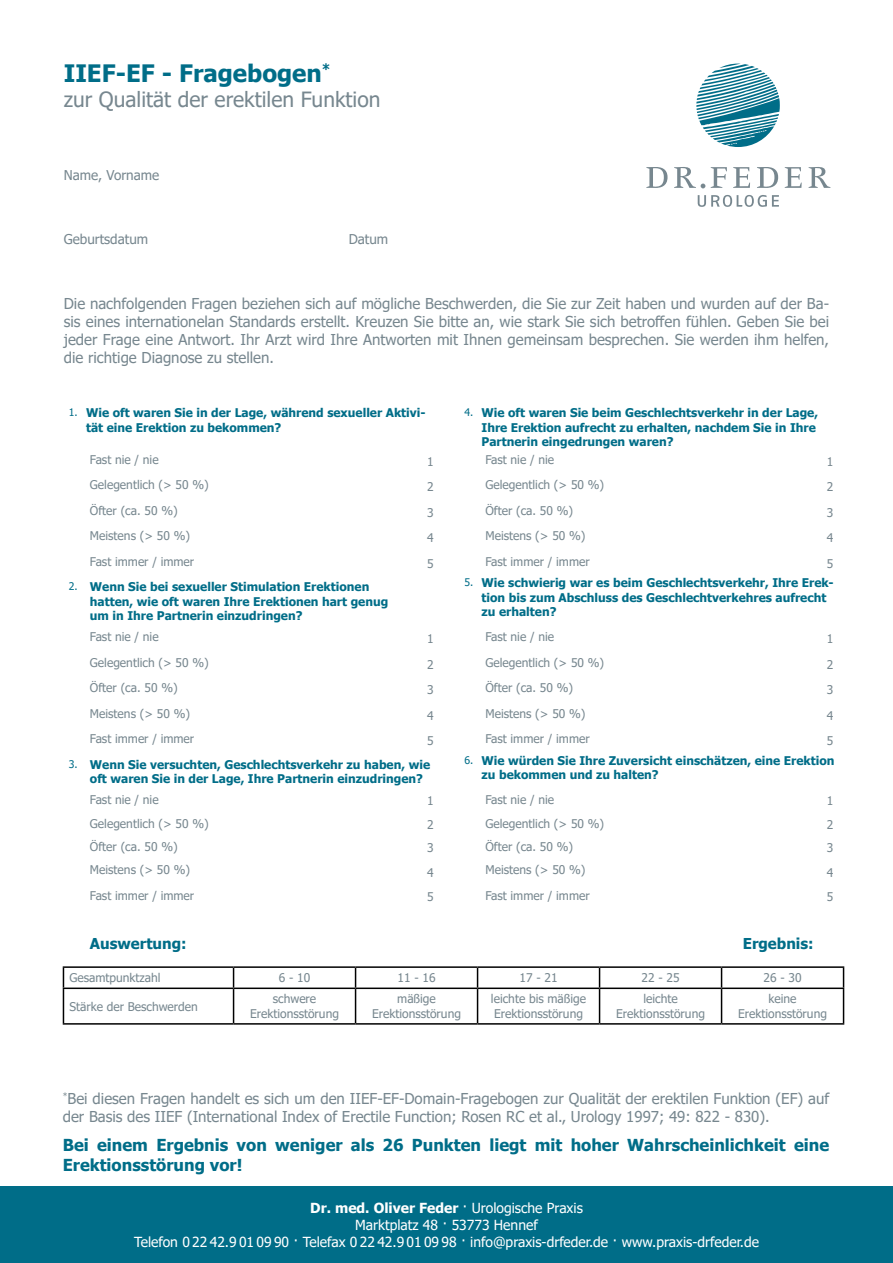
<style>
.page{position:relative;width:893px;height:1263px;background:#fff}
.page>*{position:absolute;margin:0;border:0;box-sizing:border-box;transform-origin:0 0}
.t1{font:700 24px "Tahoma";color:#006d88}
.t2{font:21px "Tahoma";color:#77878f}
.t3{font:700 16.5px/19.8px "Tahoma";color:#006d88}
.t4{font:15px/18px "Tahoma";color:#77878f}
.t5{font:700 15px "Tahoma";color:#006d88}
.t6{font:13.95px/16.6px "Tahoma";color:#fff;text-align:center}
.t7{font:13.5px "Tahoma";color:#77878f}
.t8{font:12px/14.4px "Tahoma";color:#77878f;text-align:center}
.t9{font:700 12px/14.4px "Tahoma";color:#006d88}
.s1{font-weight:400;font-size:10.5px}
.s2{font-weight:700}
</style>
<div class="page">
<div style="left:0;top:1186px;width:893px;height:77px;background:#006d88"></div>
<svg style="left:646px;top:167px;width:22px;height:21px"></svg>
<svg style="left:674px;top:167px;width:31px;height:21px"></svg>
<svg style="left:711px;top:167px;width:16px;height:21px"></svg>
<svg style="left:733px;top:167px;width:17px;height:21px"></svg>
<svg style="left:757px;top:167px;width:21px;height:21px"></svg>
<svg style="left:785px;top:167px;width:17px;height:21px"></svg>
<svg style="left:808px;top:167px;width:22px;height:21px"></svg>
<svg style="left:698px;top:195px;width:81px;height:12px"></svg>
<svg style="left:696px;top:64px;width:84px;height:83px"></svg>
<hr style="left:63px;top:966px;width:171px;height:2px;background:#000">
<svg style="left:63px;top:968px;width:1px;height:19px"></svg>
<hr style="left:234px;top:966px;width:122px;height:2px;background:#000">
<svg style="left:233px;top:968px;width:1px;height:19px"></svg>
<hr style="left:356px;top:966px;width:122px;height:2px;background:#000">
<svg style="left:355px;top:968px;width:1px;height:19px"></svg>
<hr style="left:478px;top:966px;width:122px;height:2px;background:#000">
<svg style="left:477px;top:968px;width:1px;height:19px"></svg>
<hr style="left:600px;top:966px;width:122px;height:2px;background:#000">
<svg style="left:599px;top:968px;width:1px;height:19px"></svg>
<hr style="left:722px;top:966px;width:122px;height:2px;background:#000">
<svg style="left:721px;top:968px;width:1px;height:19px"></svg>
<svg style="left:843px;top:968px;width:1px;height:19px"></svg>
<hr style="left:63px;top:987px;width:171px;height:2px;background:#000">
<hr style="left:63px;top:989px;width:1px;height:34px;background:#000">
<hr style="left:234px;top:987px;width:122px;height:2px;background:#000">
<hr style="left:233px;top:989px;width:1px;height:34px;background:#000">
<hr style="left:356px;top:987px;width:122px;height:2px;background:#000">
<hr style="left:355px;top:989px;width:1px;height:34px;background:#000">
<hr style="left:478px;top:987px;width:122px;height:2px;background:#000">
<hr style="left:477px;top:989px;width:1px;height:34px;background:#000">
<hr style="left:600px;top:987px;width:122px;height:2px;background:#000">
<hr style="left:599px;top:989px;width:1px;height:34px;background:#000">
<hr style="left:722px;top:987px;width:122px;height:2px;background:#000">
<hr style="left:721px;top:989px;width:1px;height:34px;background:#000">
<hr style="left:843px;top:989px;width:1px;height:34px;background:#000">
<hr style="left:63px;top:1023px;width:171px;height:2px;background:#000">
<hr style="left:234px;top:1023px;width:122px;height:2px;background:#000">
<hr style="left:356px;top:1023px;width:122px;height:2px;background:#000">
<hr style="left:478px;top:1023px;width:122px;height:2px;background:#000">
<hr style="left:600px;top:1023px;width:122px;height:2px;background:#000">
<hr style="left:722px;top:1023px;width:122px;height:2px;background:#000">
<h1 class="t1" style="left:64px;top:57px;width:269px">IIEF-EF - Fragebogen<sup>*</sup></h1>
<h2 class="t2" style="left:64px;top:86px;width:318px">zur Qualität der erektilen Funktion</h2>
<p class="t7" style="left:64px;top:166px;width:97px">Name, Vorname</p>
<p class="t7" style="left:64px;top:230px;width:86px">Geburtsdatum</p>
<p class="t7" style="left:349px;top:230px;width:41px">Datum</p>
<p class="t4" style="left:64px;top:295px;width:767px;text-align:justify">Die nachfolgenden Fragen beziehen sich auf mögliche Beschwerden, die Sie zur Zeit haben und wurden auf der Ba&shy;sis eines internationelan Standards erstellt. Kreuzen Sie bitte an, wie stark Sie sich betroffen fühlen. Geben Sie bei jeder Frage eine Antwort. Ihr Arzt wird Ihre Antworten mit Ihnen gemeinsam besprechen. Sie werden ihm helfen, die richtige Diagnose zu stellen.</p>
<p class="t9" style="left:86px;top:406px;width:341px;text-indent:-17px"><span class="s1">1.</span> Wie oft waren Sie in der Lage, während sexueller Aktivi&shy;tät eine Erektion zu bekommen?</p>
<p class="t9" style="left:482px;top:406px;width:338px;text-indent:-17px"><span class="s1">4.</span> Wie oft waren Sie beim Geschlechtsverkehr in der Lage,<br>Ihre Erektion aufrecht zu erhalten, nachdem Sie in Ihre<br>Partnerin eingedrungen waren?</p>
<p class="t8" style="left:90px;top:453px;width:70px">Fast nie / nie</p>
<p class="t8" style="left:427px;top:455px;width:8px">1</p>
<p class="t8" style="left:485px;top:453px;width:70px">Fast nie / nie</p>
<p class="t8" style="left:827px;top:455px;width:8px">1</p>
<p class="t8" style="left:90px;top:478px;width:120px">Gelegentlich (&gt; 50 %)</p>
<p class="t8" style="left:427px;top:480px;width:8px">2</p>
<p class="t8" style="left:485px;top:478px;width:120px">Gelegentlich (&gt; 50 %)</p>
<p class="t8" style="left:827px;top:480px;width:8px">2</p>
<p class="t8" style="left:90px;top:504px;width:89px">Öfter (ca. 50 %)</p>
<p class="t8" style="left:427px;top:506px;width:8px">3</p>
<p class="t8" style="left:485px;top:504px;width:89px">Öfter (ca. 50 %)</p>
<p class="t8" style="left:827px;top:506px;width:8px">3</p>
<p class="t8" style="left:90px;top:529px;width:102px">Meistens (&gt; 50 %)</p>
<p class="t8" style="left:427px;top:531px;width:8px">4</p>
<p class="t8" style="left:485px;top:529px;width:102px">Meistens (&gt; 50 %)</p>
<p class="t8" style="left:827px;top:531px;width:8px">4</p>
<p class="t8" style="left:90px;top:555px;width:106px">Fast immer / immer</p>
<p class="t8" style="left:427px;top:557px;width:8px">5</p>
<p class="t8" style="left:485px;top:555px;width:106px">Fast immer / immer</p>
<p class="t8" style="left:827px;top:557px;width:8px">5</p>
<p class="t9" style="left:90px;top:580px;width:300px;text-indent:-21px"><span class="s1">2.</span> Wenn Sie bei sexueller Stimulation Erektionen hatten, wie oft waren Ihre Erektionen hart genug um in Ihre Partnerin einzudringen?</p>
<p class="t9" style="left:482px;top:576px;width:354px;text-indent:-17px"><span class="s1">5.</span> Wie schwierig war es beim Geschlechtsverkehr, Ihre Erek&shy;tion bis zum Abschluss des Geschlechtverkehres aufrecht zu erhalten?</p>
<p class="t8" style="left:90px;top:630px;width:70px">Fast nie / nie</p>
<p class="t8" style="left:427px;top:632px;width:8px">1</p>
<p class="t8" style="left:485px;top:630px;width:70px">Fast nie / nie</p>
<p class="t8" style="left:827px;top:632px;width:8px">1</p>
<p class="t8" style="left:90px;top:656px;width:120px">Gelegentlich (&gt; 50 %)</p>
<p class="t8" style="left:427px;top:658px;width:8px">2</p>
<p class="t8" style="left:485px;top:656px;width:120px">Gelegentlich (&gt; 50 %)</p>
<p class="t8" style="left:827px;top:658px;width:8px">2</p>
<p class="t8" style="left:90px;top:681px;width:89px">Öfter (ca. 50 %)</p>
<p class="t8" style="left:427px;top:683px;width:8px">3</p>
<p class="t8" style="left:485px;top:681px;width:89px">Öfter (ca. 50 %)</p>
<p class="t8" style="left:827px;top:683px;width:8px">3</p>
<p class="t8" style="left:90px;top:707px;width:102px">Meistens (&gt; 50 %)</p>
<p class="t8" style="left:427px;top:709px;width:8px">4</p>
<p class="t8" style="left:485px;top:707px;width:102px">Meistens (&gt; 50 %)</p>
<p class="t8" style="left:827px;top:709px;width:8px">4</p>
<p class="t8" style="left:90px;top:732px;width:106px">Fast immer / immer</p>
<p class="t8" style="left:427px;top:734px;width:8px">5</p>
<p class="t8" style="left:485px;top:732px;width:106px">Fast immer / immer</p>
<p class="t8" style="left:827px;top:734px;width:8px">5</p>
<p class="t9" style="left:90px;top:757px;width:342px;text-indent:-21px"><span class="s1">3.</span> Wenn Sie versuchten, Geschlechtsverkehr zu haben, wie oft waren Sie in der Lage, Ihre Partnerin einzudringen?</p>
<p class="t9" style="left:482px;top:754px;width:354px;text-indent:-17px"><span class="s1">6.</span> Wie würden Sie Ihre Zuversicht einschätzen, eine Erektion zu bekommen und zu halten?</p>
<p class="t8" style="left:90px;top:793px;width:70px">Fast nie / nie</p>
<p class="t8" style="left:427px;top:794px;width:8px">1</p>
<p class="t8" style="left:485px;top:793px;width:70px">Fast nie / nie</p>
<p class="t8" style="left:827px;top:794px;width:8px">1</p>
<p class="t8" style="left:90px;top:817px;width:120px">Gelegentlich (&gt; 50 %)</p>
<p class="t8" style="left:427px;top:818px;width:8px">2</p>
<p class="t8" style="left:485px;top:817px;width:120px">Gelegentlich (&gt; 50 %)</p>
<p class="t8" style="left:827px;top:818px;width:8px">2</p>
<p class="t8" style="left:90px;top:840px;width:89px">Öfter (ca. 50 %)</p>
<p class="t8" style="left:427px;top:841px;width:8px">3</p>
<p class="t8" style="left:485px;top:840px;width:89px">Öfter (ca. 50 %)</p>
<p class="t8" style="left:827px;top:841px;width:8px">3</p>
<p class="t8" style="left:90px;top:863px;width:102px">Meistens (&gt; 50 %)</p>
<p class="t8" style="left:427px;top:866px;width:8px">4</p>
<p class="t8" style="left:485px;top:863px;width:102px">Meistens (&gt; 50 %)</p>
<p class="t8" style="left:827px;top:866px;width:8px">4</p>
<p class="t8" style="left:90px;top:889px;width:106px">Fast immer / immer</p>
<p class="t8" style="left:427px;top:890px;width:8px">5</p>
<p class="t8" style="left:485px;top:889px;width:106px">Fast immer / immer</p>
<p class="t8" style="left:827px;top:890px;width:8px">5</p>
<p class="t5" style="left:90px;top:933px;width:98px">Auswertung:</p>
<p class="t5" style="left:743px;top:933px;width:72px">Ergebnis:</p>
<p class="t8" style="left:69px;top:971px;width:93px">Gesamtpunktzahl</p>
<p class="t8" style="left:279px;top:971px;width:33px">6 - 10</p>
<p class="t8" style="left:397px;top:971px;width:40px">11 - 16</p>
<p class="t8" style="left:519px;top:971px;width:40px">17 - 21</p>
<p class="t8" style="left:641px;top:971px;width:40px">22 - 25</p>
<p class="t8" style="left:763px;top:971px;width:40px">26 - 30</p>
<p class="t8" style="left:69px;top:1000px;width:130px">Stärke der Beschwerden</p>
<p class="t8" style="left:250px;top:992px;width:90px">schwere<br>Erektionsstörung</p>
<p class="t8" style="left:372px;top:992px;width:90px">mäßige<br>Erektionsstörung</p>
<p class="t8" style="left:491px;top:992px;width:97px;text-align:left">leichte bis mäßige<br>Erektionsstörung</p>
<p class="t8" style="left:616px;top:992px;width:90px">leichte<br>Erektionsstörung</p>
<p class="t8" style="left:738px;top:992px;width:90px">keine<br>Erektionsstörung</p>
<p class="t4" style="left:63px;top:1091px;width:768px"><sup>*</sup>Bei diesen Fragen handelt es sich um den IIEF-EF-Domain-Fragebogen zur Qualität der erektilen Funktion (EF) auf der Basis des IIEF (International Index of Erectile Function; Rosen RC et al., Urology 1997; 49: 822 - 830).</p>
<h3 class="t3" style="left:63px;top:1135px;width:768px">Bei einem Ergebnis von weniger als 26 Punkten liegt mit hoher Wahrscheinlichkeit eine<br>Erektionsstörung vor!</h3>
<p class="t6" style="left:134px;top:1201px;width:626px"><span class="s2">Dr. med. Oliver Feder</span> · Urologische Praxis<br>Marktplatz 48 · 53773 Hennef<br>Telefon 0 22 42.9 01 09 90 · Telefax 0 22 42.9 01 09 98 · info@praxis-drfeder.de · www.praxis-drfeder.de</p>
</div>
